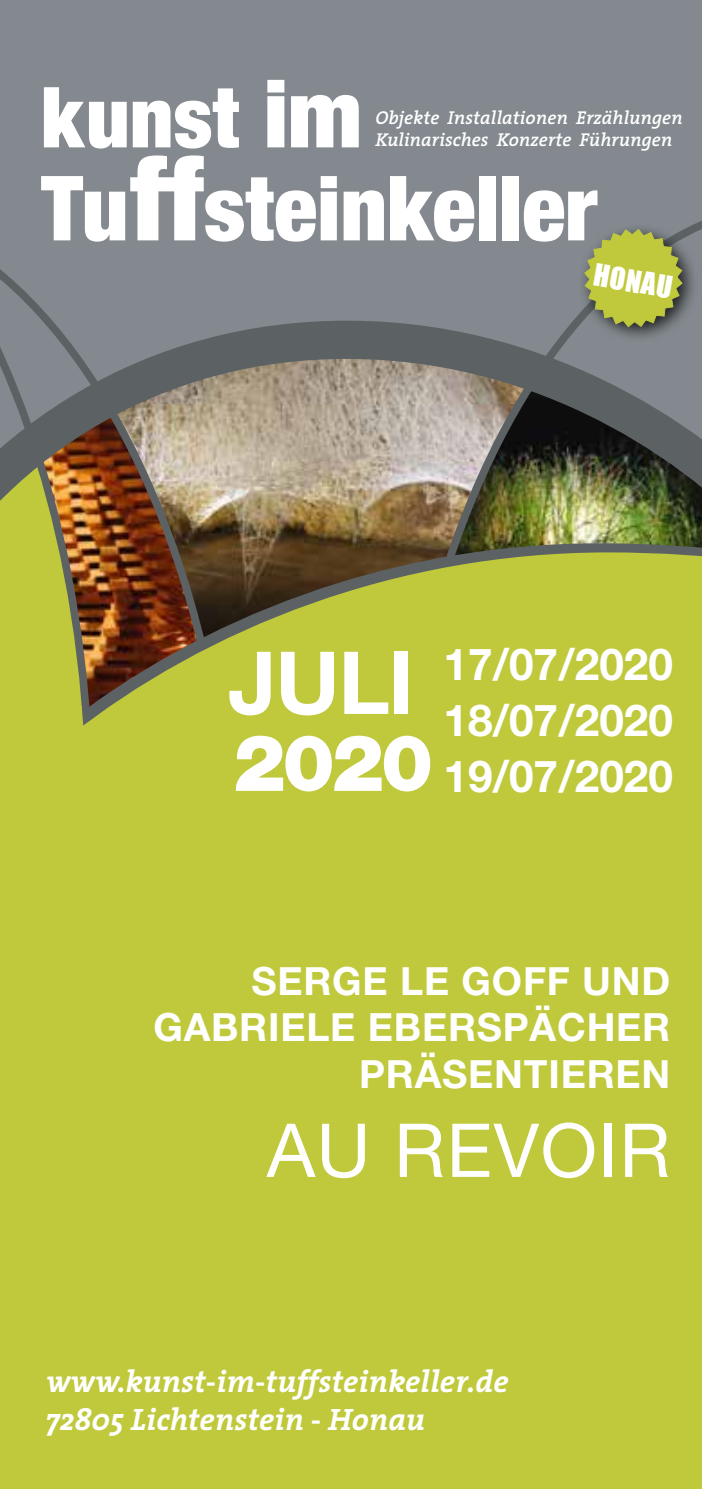
<style>
.page{position:relative;width:702px;height:1489px;background:#fff}
.page>*{position:absolute;margin:0;border:0;box-sizing:border-box;transform-origin:0 0}
.t1{font:900 condensed 90px "Helvetica Neue";color:#fff}
.t2{font:700 87px "Helvetica Neue";color:#fff}
.t3{font:900 condensed 84.25px "Helvetica Neue";color:#fff}
.t4{font:900 78.25px "Helvetica Neue";color:#fff}
.t5{font:74.5px "Helvetica Neue";letter-spacing:.02em;color:#fff}
.t6{font:700 44px/56px "Helvetica Neue";color:#fff;text-align:justify}
.t7{font:700 39px/46.8px "Helvetica Neue";letter-spacing:.02em;color:#fff;text-align:right}
.t8{font:italic 700 31px/37.2px "The Serif";color:#fff}
.t9{font:28.5px "Impact";color:#fff}
.t10{font:italic 600 18.75px "The Serif";color:#fff}
.s1{font-size:94.5px}
.s2{font-size:116.5px}
</style>
<div class="page">
<div style="left:0;top:0;width:702px;height:300px;background:#83898e"></div>
<svg style="left:0;top:186px;width:96px;height:14px"></svg>
<div style="left:0;top:200px;width:217px;height:100px;background:#83898e"></div>
<div style="left:0;top:622px;width:702px;height:706px;background:#bfc93b"></div>
<div style="left:439px;top:198px;width:263px;height:102px;background:#83898e"></div>
<img style="left:0;top:300px;width:702px;height:322px">
<div style="left:0;top:706px;width:83px;height:182px;background:#bfc93b"></div>
<div style="left:199px;top:659px;width:41px;height:62px;background:#bfc93b"></div>
<div style="left:0;top:1328px;width:702px;height:160px;background:#bfc93b"></div>
<div style="left:577px;top:222px;width:122px;height:122px;background:#000;opacity:.75"></div>
<svg style="left:583px;top:228px;width:100px;height:100px;background:#a4ac4c"></svg>
<h3 class="t3" style="left:41px;top:65px;width:322px">kunst <span class="s1">im</span></h3>
<p class="t10" style="left:375px;top:102px;width:309px">Objekte Installationen Erzählungen</p>
<p class="t10" style="left:375px;top:124px;width:298px">Kulinarisches Konzerte Führungen</p>
<h1 class="t1" style="left:41px;top:153px;width:557px">Tu<span class="s2">ff</span>steinkeller</h1>
<h3 class="t9" style="left:597px;top:256px;width:81px;rotate:10deg">HONAU</h3>
<h2 class="t2" style="left:228px;top:629px;width:187px">JULI</h2>
<h3 class="t4" style="left:233px;top:716px;width:201px">2020</h3>
<h3 class="t6" style="left:443px;top:635px;width:231px">17/07/2020<br>18/07/2020<br>19/07/2020</h3>
<h3 class="t7" style="left:153px;top:956px;width:518px">SERGE LE GOFF UND<br>GABRIELE EBERSPÄCHER<br>PRÄSENTIEREN</h3>
<h3 class="t5" style="left:267px;top:1105px;width:405px">AU REVOIR</h3>
<h3 class="t8" style="left:46px;top:1362px;width:464px">www.kunst-im-tuffsteinkeller.de<br>72805 Lichtenstein - Honau</h3>
</div>
